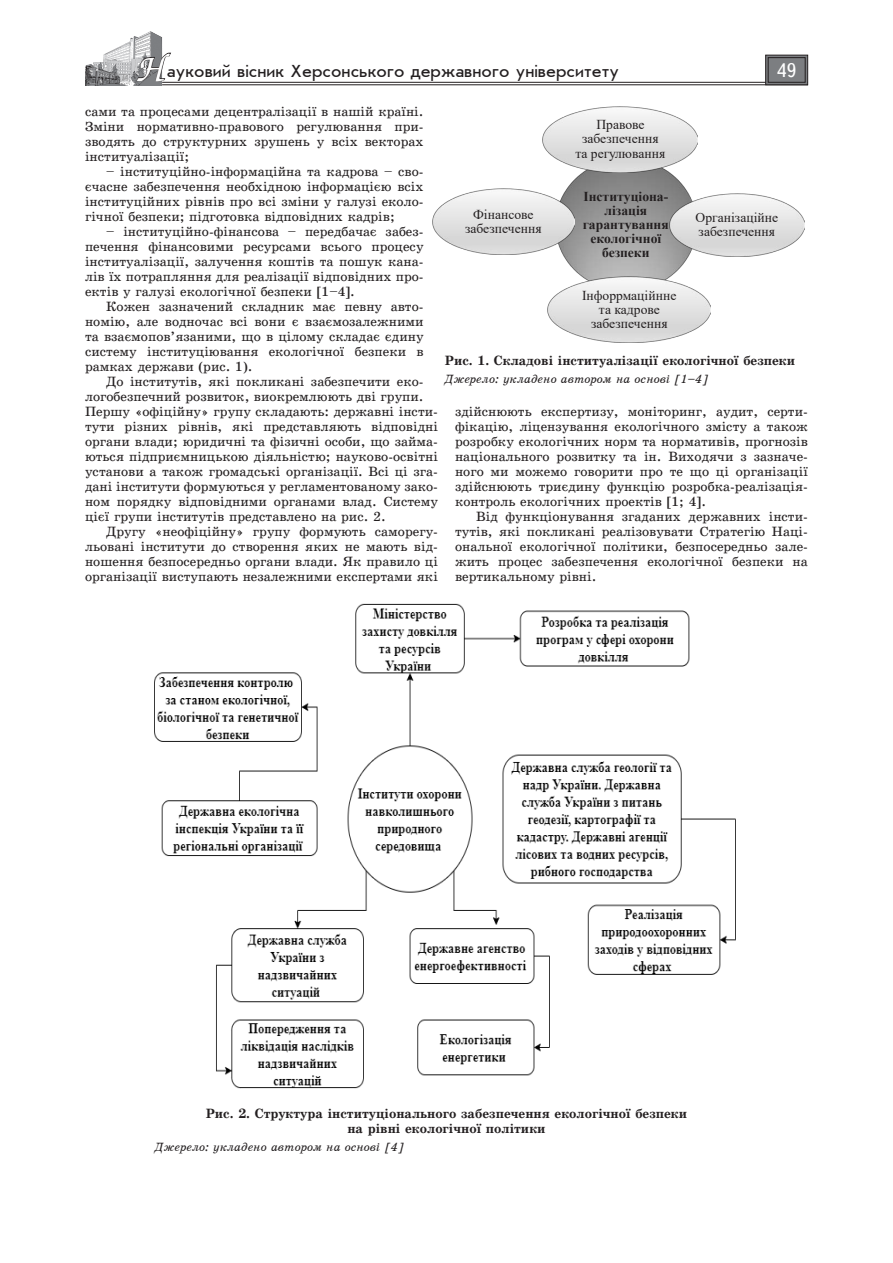
<style>
.page{position:relative;width:893px;height:1263px;background:#fff}
.page>*{position:absolute;margin:0;border:0;box-sizing:border-box;transform-origin:0 0}
.t1{font:19.5px "Ukrainian Text";color:#fff}
.t2{font:18px "Ukrainian Journal Sans";color:#231f20}
.t3{font:13.65px/14.1px "Times New Roman";color:#231f20;text-align:center}
.t4{font:700 13.65px/14.1px "Times New Roman";color:#231f20;text-align:center}
.Текст_основной_G{font:13.5px/15px "Ukrainian School";color:#231f20;text-align:justify}
.Рисунок_N{font:700 13.5px/15px "Ukrainian School";color:#231f20;text-align:center}
.Джерело{font:italic 12px "Ukrainian School";color:#231f20}
.s1{font-family:"Zapf Chancer";font-size:30px;color:#fff}
</style>
<div class="page">
<hr style="left:85px;top:82px;width:723px;height:1px;background:#231f20">
<hr style="left:85px;top:85px;width:723px;height:1px;background:#231f20">
<svg style="left:765px;top:55px;width:43px;height:30px"></svg>
<div style="left:768px;top:57px;width:37px;height:26px;border:1px solid #231f20"></div>
<img style="left:85px;top:31px;width:78px;height:54px">
<svg style="left:136px;top:52px;width:36px;height:30px"></svg>
<img style="left:563px;top:172px;width:126px;height:105px">
<img style="left:543px;top:106px;width:155px;height:66px">
<img style="left:670px;top:193px;width:134px;height:63px">
<img style="left:548px;top:277px;width:163px;height:66px">
<img style="left:432px;top:189px;width:142px;height:66px">
<img style="left:155px;top:603px;width:581px;height:485px">
<h2 class="t2" style="left:137px;top:62px;width:484px"><span class="s1">Н</span>ауковий вісник Херсонського державного університету</h2>
<h1 class="t1" style="left:776px;top:60px;width:22px">49</h1>
<p class="Текст_основной_G" style="left:85px;top:104px;width:340px">сами та процесами децентралізації в нашій країні.<br>Зміни нормативно-правового регулювання при&shy;зводять до структурних зрушень у всіх векторах інституалізації;</p>
<p class="Текст_основной_G" style="left:85px;top:164px;width:340px;text-indent:21px">– інституційно-інформаційна та кадрова – сво&shy;єчасне забезпечення необхідною інформацією всіх інституційних рівнів про всі зміни у галузі еколо&shy;гічної безпеки; підготовка відповідних кадрів;</p>
<p class="Текст_основной_G" style="left:85px;top:224px;width:340px;text-indent:21px">– інституційно-фінансова – передбачає забез&shy;печення фінансовими ресурсами всього процесу інституалізації, залучення коштів та пошук кана&shy;лів їх потрапляння для реалізації відповідних про&shy;ектів у галузі екологічної безпеки [1–4].</p>
<p class="Текст_основной_G" style="left:85px;top:299px;width:340px;text-indent:21px">Кожен зазначений складник має певну авто&shy;номію, але водночас всі вони є взаємозалежними та взаємопов’язаними, що в цілому складає єдину систему інституціювання екологічної безпеки в рамках держави (рис. 1).</p>
<p class="Текст_основной_G" style="left:85px;top:374px;width:354px;text-align:left;text-indent:21px">До інститутів, які покликані забезпечити еко&shy;логобезпечний розвиток, виокремлюють дві групи.<br>Першу «офіційну» групу складають: державні інсти&shy;тути різних рівнів, які представляють відповідні органи влади; юридичні та фізичні особи, що займа&shy;ються підприємницькою діяльністю; науково-освітні установи а також громадські організації. Всі ці зга&shy;дані інститути формуються у регламентованому зако&shy;ном порядку відповідними органами влад. Систему цієї групи інститутів представлено на рис. 2.</p>
<p class="Текст_основной_G" style="left:85px;top:524px;width:354px;text-indent:21px">Другу «неофіційну» групу формують саморегу&shy;льовані інститути до створення яких не мають від&shy;ношення безпосередньо органи влади. Як правило ці організації виступають незалежними експертами які</p>
<p class="t3" style="left:575px;top:117px;width:91px">Правове забезпечення та регулювання</p>
<p class="t4" style="left:583px;top:188px;width:87px">Інституціона&shy;лізація гарантування екологічної безпеки</p>
<p class="t3" style="left:465px;top:207px;width:78px">Фінансове забезпечення</p>
<p class="t3" style="left:696px;top:210px;width:84px;text-align:left">Організаційне забезпечення</p>
<p class="t3" style="left:582px;top:288px;width:96px">Інфоррмаційнне та кадрове забезпечення</p>
<p class="Рисунок_N" style="left:445px;top:353px;width:352px">Рис. 1. Складові інституалізації екологічної безпеки</p>
<p class="Джерело" style="left:445px;top:372px;width:265px">Джерело: укладено автором на основі [1–4]</p>
<p class="Текст_основной_G" style="left:455px;top:404px;width:354px">здійснюють експертизу, моніторинг, аудит, серти&shy;фікацію, ліцензування екологічного змісту а також розробку екологічних норм та нормативів, прогнозів національного розвитку та ін. Виходячи з зазначе&shy;ного ми можемо говорити про те що ці організації здійснюють триєдину функцію розробка-реалізація&shy;контроль екологічних проектів [1; 4].</p>
<p class="Текст_основной_G" style="left:455px;top:509px;width:354px;text-indent:21px">Від функціонування згаданих державних інсти&shy;тутів, які покликані реалізовувати Стратегію Наці&shy;ональної екологічної політики, безпосередньо зале&shy;жить процес забезпечення екологічної безпеки на вертикальному рівні.</p>
<p class="Рисунок_N" style="left:206px;top:1106px;width:483px">Рис. 2. Структура інституціонального забезпечення екологічної безпеки на рівні екологічної політики</p>
<p class="Джерело" style="left:155px;top:1140px;width:251px">Джерело: укладено автором на основі [4]</p>
</div>
